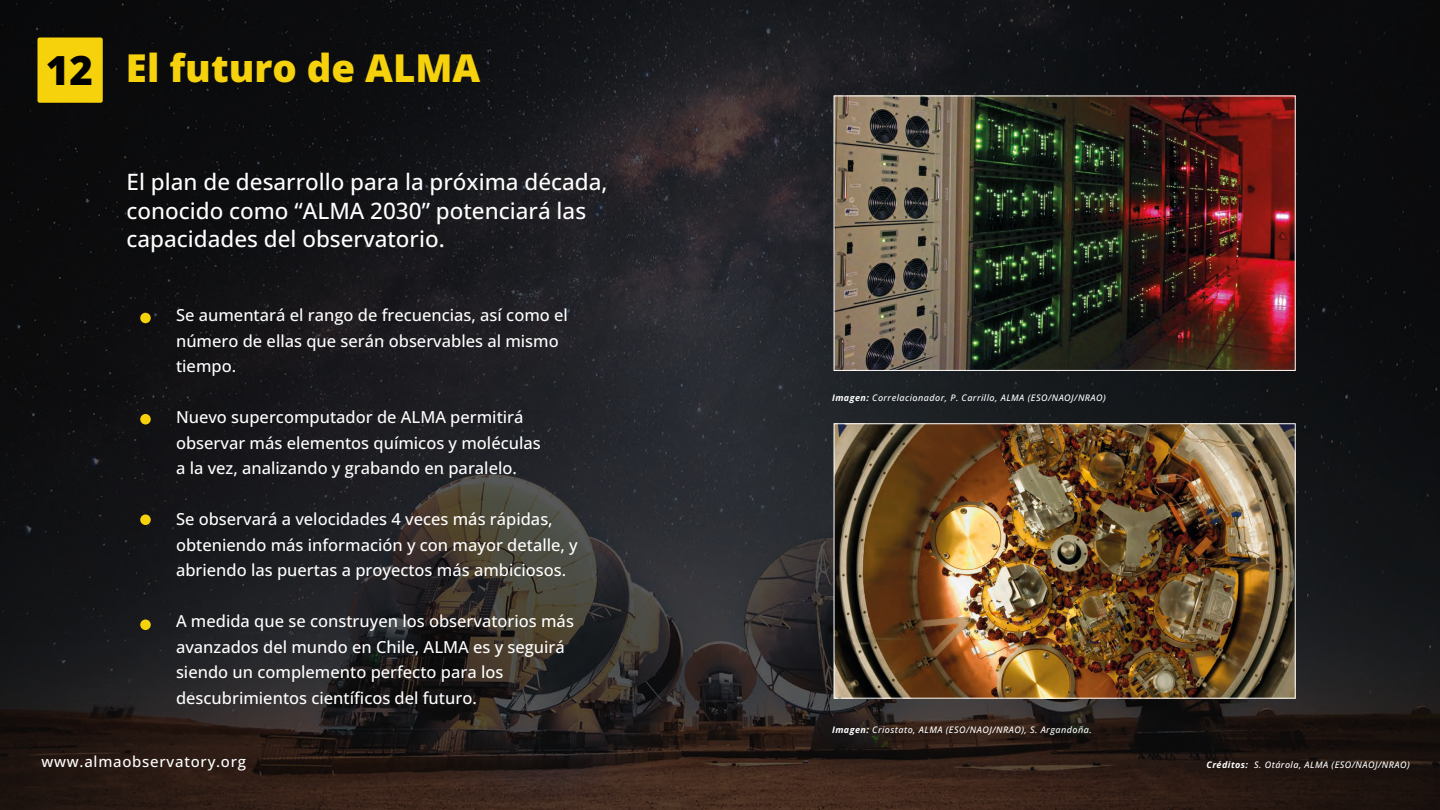
<style>
.page{position:relative;width:1440px;height:810px;background:#fff}
.page>*{position:absolute;margin:0;border:0;box-sizing:border-box;transform-origin:0 0}
.t1{font:800 38.4px "Open Sans";color:#f5d20b}
.t2{font:500 22.5px/28.5px "Open Sans";color:#fff}
.t3{font:500 16.5px/25.5px "Open Sans";color:#fff}
.t4{font:500 15px "Open Sans";letter-spacing:.05em;color:#fff}
.t5{font:italic 500 9px "Open Sans";letter-spacing:.05em;color:#fff}
.s1{font-size:40.2px;color:#020203}
.s2{font-weight:700}
</style>
<div class="page">
<img style="left:0;top:0;width:1440px;height:810px">
<div style="left:38px;top:38px;width:65px;height:65px;background:#f5d20b;border-radius:2px"></div>
<img style="left:836px;top:98px;width:458px;height:271px">
<div style="left:834px;top:96px;width:462px;height:275px;border:1px solid #fff"></div>
<img style="left:836px;top:425px;width:458px;height:272px">
<div style="left:834px;top:423px;width:462px;height:276px;border:1px solid #fff"></div>
<div style="left:140px;top:313px;width:11px;height:10px;background:#f5d20b;border-radius:50%"></div>
<div style="left:140px;top:414px;width:11px;height:10px;background:#f5d20b;border-radius:50%"></div>
<div style="left:140px;top:514px;width:11px;height:11px;background:#f5d20b;border-radius:50%"></div>
<div style="left:140px;top:620px;width:11px;height:10px;background:#f5d20b;border-radius:50%"></div>
<h1 class="t1" style="left:46px;top:41px;width:436px"><span class="s1">12</span> El futuro de ALMA</h1>
<h2 class="t2" style="left:127px;top:167px;width:483px">El plan de desarrollo para la próxima década, conocido como “ALMA 2030” potenciará las capacidades del observatorio.</h2>
<p class="t3" style="left:176px;top:302px;width:393px">Se aumentará el rango de frecuencias, así como el número de ellas que serán observables al mismo tiempo.</p>
<p class="t3" style="left:176px;top:404px;width:366px">Nuevo supercomputador de ALMA permitirá observar más elementos químicos y moléculas a la vez, analizando y grabando en paralelo.</p>
<p class="t3" style="left:176px;top:506px;width:403px">Se observará a velocidades 4 veces más rápidas, obteniendo más información y con mayor detalle, y abriendo las puertas a proyectos más ambiciosos.</p>
<p class="t3" style="left:176px;top:608px;width:399px">A medida que se construyen los observatorios más avanzados del mundo en Chile, ALMA es y seguirá siendo un complemento perfecto para los descubrimientos científicos del futuro.</p>
<p class="t5" style="left:832px;top:391px;width:275px"><span class="s2">Imagen:</span> Correlacionador, P. Carrillo, ALMA (ESO/NAOJ/NRAO)</p>
<p class="t5" style="left:832px;top:723px;width:261px"><span class="s2">Imagen:</span> Criostato, ALMA (ESO/NAOJ/NRAO), S. Argandoña.</p>
<p class="t4" style="left:42px;top:751px;width:206px">www.almaobservatory.org</p>
<p class="t5" style="left:1206px;top:759px;width:205px"><span class="s2">Créditos:</span> S. Otárola, ALMA (ESO/NAOJ/NRAO)</p>
</div>
